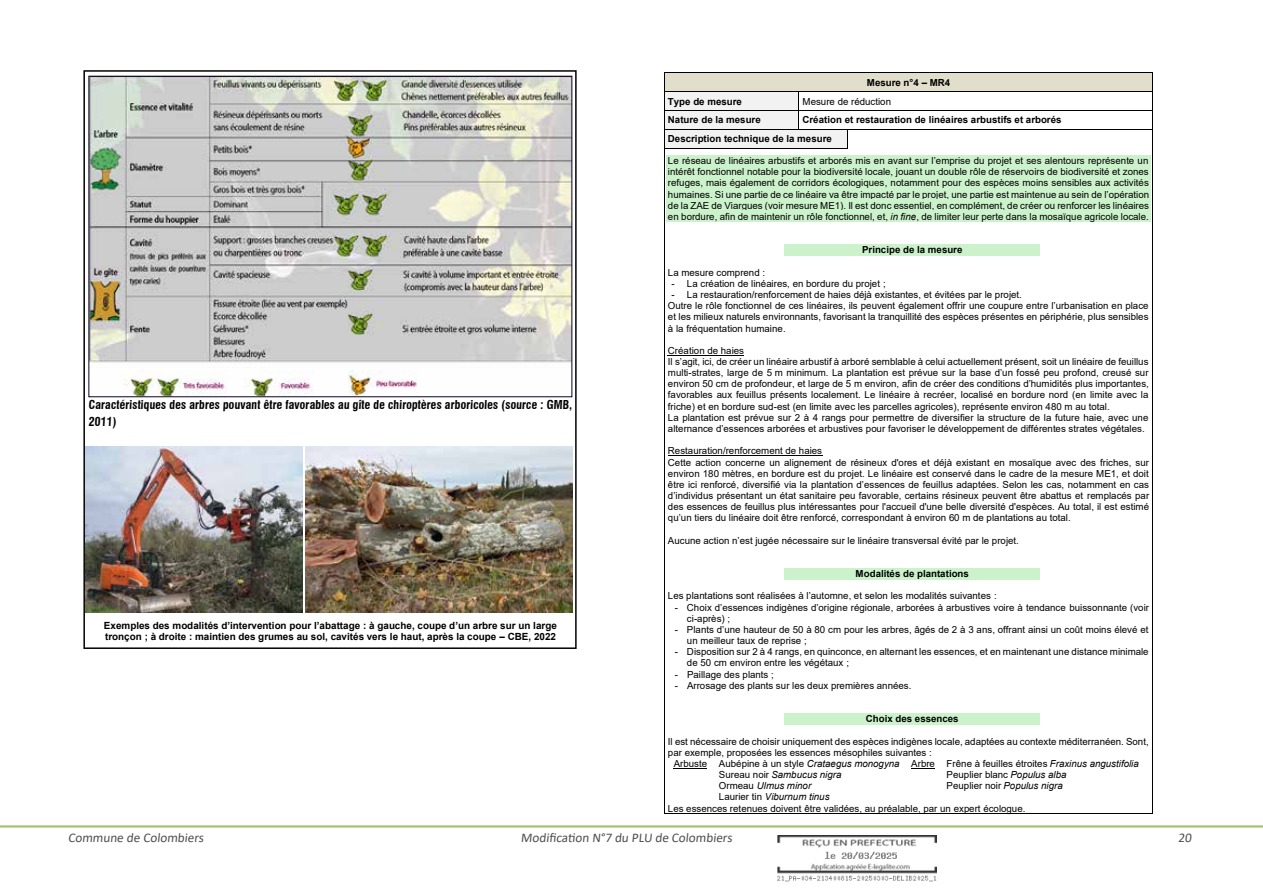
<style>
.page{position:relative;width:1263px;height:893px;background:#fff}
.page>*{position:absolute;margin:0;border:0;box-sizing:border-box;transform-origin:0 0}
.t1{font:13.2px "Calibri";color:#4d4d4c}
.t2{font:700 condensed 12px/16.5px "Swiss 721 BT";color:#000}
.t3{font:700 9.9px/11.6px "Arial";color:#000}
.t4{font:9.75px/11.1px "Arial";letter-spacing:.005em;color:#000}
.t5{font:700 9.75px/18.9px "Arial";color:#000}
.t6{font:italic 9.75px "Arial";color:#000}
.s1{font-style:italic}
.s2{font-style:normal}
</style>
<div class="page">
<hr style="left:0;top:825px;width:1263px;height:3px;background:#a3c46c">
<img style="left:90px;top:78px;width:480px;height:317px">
<div style="left:88px;top:76px;width:484px;height:321px;border:1px solid #0e002b"></div>
<img style="left:86px;top:447px;width:217px;height:165px">
<img style="left:306px;top:447px;width:267px;height:165px">
<div style="left:83px;top:70px;width:494px;height:579px;border:2px solid #000"></div>
<div style="left:664px;top:73px;width:488px;height:18px;background:#e2decc"></div>
<hr style="left:664px;top:72px;width:488px;height:1px;background:#000">
<div style="left:664px;top:92px;width:134px;height:18px;background:#f2f2f2"></div>
<hr style="left:664px;top:91px;width:134px;height:1px;background:#000">
<hr style="left:799px;top:91px;width:353px;height:1px;background:#000">
<div style="left:664px;top:111px;width:134px;height:18px;background:#f2f2f2"></div>
<hr style="left:664px;top:110px;width:134px;height:1px;background:#000">
<hr style="left:799px;top:110px;width:353px;height:1px;background:#000">
<div style="left:664px;top:130px;width:183px;height:18px;background:#f2f2f2"></div>
<hr style="left:664px;top:129px;width:134px;height:1px;background:#000">
<svg style="left:798px;top:91px;width:1px;height:39px"></svg>
<hr style="left:799px;top:129px;width:48px;height:1px;background:#000">
<hr style="left:848px;top:129px;width:304px;height:1px;background:#000">
<div style="left:666px;top:155px;width:485px;height:11px;background:#ccf2cc"></div>
<div style="left:666px;top:166px;width:485px;height:11px;background:#ccf2cc"></div>
<div style="left:666px;top:177px;width:485px;height:11px;background:#ccf2cc"></div>
<div style="left:666px;top:188px;width:485px;height:12px;background:#ccf2cc"></div>
<div style="left:666px;top:200px;width:485px;height:11px;background:#ccf2cc"></div>
<div style="left:666px;top:211px;width:485px;height:11px;background:#ccf2cc"></div>
<div style="left:785px;top:244px;width:255px;height:11px;background:#ccf2cc"></div>
<hr style="left:668px;top:355px;width:76px;height:1px;background:#000">
<hr style="left:668px;top:455px;width:154px;height:1px;background:#000">
<div style="left:785px;top:568px;width:255px;height:11px;background:#ccf2cc"></div>
<div style="left:785px;top:713px;width:255px;height:11px;background:#ccf2cc"></div>
<hr style="left:674px;top:768px;width:33px;height:1px;background:#000">
<svg style="left:911px;top:768px;width:24px;height:1px"></svg>
<svg style="left:664px;top:73px;width:1px;height:75px"></svg>
<hr style="left:664px;top:148px;width:183px;height:1px;background:#000">
<svg style="left:847px;top:129px;width:1px;height:20px"></svg>
<svg style="left:1152px;top:72px;width:1px;height:76px"></svg>
<hr style="left:664px;top:148px;width:1px;height:666px;background:#000">
<hr style="left:664px;top:814px;width:488px;height:1px;background:#000">
<hr style="left:1152px;top:148px;width:1px;height:666px;background:#000">
<img style="left:778px;top:835px;width:159px;height:47px">
<p class="t2" style="left:88px;top:397px;width:486px">Caractéristiques des arbres pouvant être favorables au gîte de chiroptères arboricoles (source : GMB,<br>2011)</p>
<p class="t3" style="left:105px;top:404px;width:453px">Figure 4 : caractéristiques des arbres pouvant être favorables au gîte de chiroptères arboricoles</p>
<p class="t3" style="left:104px;top:620px;width:454px">Exemples des modalités d’intervention pour l’abattage : à gauche, coupe d’un arbre sur un large tronçon ; à droite : maintien des grumes au sol, cavités vers le haut, après la coupe – CBE, 2022</p>
<p class="t5" style="left:867px;top:73px;width:85px">Mesure n°4 – MR4</p>
<p class="t5" style="left:668px;top:92px;width:75px">Type de mesure</p>
<p class="t4" style="left:802px;top:96px;width:90px">Mesure de réduction</p>
<p class="t5" style="left:668px;top:111px;width:94px">Nature de la mesure</p>
<p class="t5" style="left:668px;top:111px;width:395px;text-indent:135px">Création et restauration de linéaires arbustifs et arborés<br>Description technique de la mesure</p>
<p class="t4" style="left:668px;top:155px;width:483px;text-align:justify">Le réseau de linéaires arbustifs et arborés mis en avant sur l’emprise du projet et ses alentours représente un intérêt fonctionnel notable pour la biodiversité locale, jouant un double rôle de réservoirs de biodiversité et zones refuges, mais également de corridors écologiques, notamment pour des espèces moins sensibles aux activités humaines. Si une partie de ce linéaire va être impacté par le projet, une partie est maintenue au sein de l’opération de la ZAE de Viargues (voir mesure ME1). Il est donc essentiel, en complément, de créer ou renforcer les linéaires en bordure, afin de maintenir un rôle fonctionnel, et, <span class="s1">in fine</span>, de limiter leur perte dans la mosaïque agricole locale.</p>
<p class="t5" style="left:862px;top:241px;width:102px">Principe de la mesure</p>
<p class="t4" style="left:668px;top:267px;width:99px">La mesure comprend :</p>
<p class="t4" style="left:671px;top:278px;width:216px">- La création de linéaires, en bordure du projet ;</p>
<p class="t4" style="left:668px;top:289px;width:482px;text-indent:4px">- La restauration/renforcement de haies déjà existantes, et évitées par le projet.<br>Outre le rôle fonctionnel de ces linéaires, ils peuvent également offrir une coupure entre l’urbanisation en place et les milieux naturels environnants, favorisant la tranquillité des espèces présentes en périphérie, plus sensibles à la fréquentation humaine.</p>
<p class="t4" style="left:668px;top:345px;width:482px">Création de haies<br>Il s’agit, ici, de créer un linéaire arbustif à arboré semblable à celui actuellement présent, soit un linéaire de feuillus multi-strates, large de 5 m minimum. La plantation est prévue sur la base d’un fossé peu profond, creusé sur environ 50 cm de profondeur, et large de 5 m environ, afin de créer des conditions d’humidités plus importantes, favorables aux feuillus présents localement. Le linéaire à recréer, localisé en bordure nord (en limite avec la friche) et en bordure sud-est (en limite avec les parcelles agricoles), représente environ 480 m au total.<br>La plantation est prévue sur 2 à 4 rangs pour permettre de diversifier la structure de la future haie, avec une alternance d’essences arborées et arbustives pour favoriser le développement de différentes strates végétales.</p>
<p class="t4" style="left:668px;top:445px;width:483px">Restauration/renforcement de haies<br>Cette action concerne un alignement de résineux d'ores et déjà existant en mosaïque avec des friches, sur environ 180 mètres, en bordure est du projet. Le linéaire est conservé dans le cadre de la mesure ME1, et doit être ici renforcé, diversifié via la plantation d’essences de feuillus adaptées. Selon les cas, notamment en cas d’individus présentant un état sanitaire peu favorable, certains résineux peuvent être abattus et remplacés par des essences de feuillus plus intéressantes pour l'accueil d'une belle diversité d'espèces. Au total, il est estimé qu’un tiers du linéaire doit être renforcé, correspondant à environ 60 m de plantations au total.</p>
<p class="t4" style="left:668px;top:535px;width:352px">Aucune action n’est jugée nécessaire sur le linéaire transversal évité par le projet.</p>
<p class="t5" style="left:856px;top:564px;width:115px">Modalités de plantations</p>
<p class="t4" style="left:668px;top:590px;width:330px">Les plantations sont réalisées à l’automne, et selon les modalités suivantes :</p>
<p class="t4" style="left:687px;top:602px;width:464px;text-indent:-12px">- Choix d’essences indigènes d’origine régionale, arborées à arbustives voire à tendance buissonnante (voir ci-après) ;</p>
<p class="t4" style="left:687px;top:624px;width:463px;text-indent:-12px">- Plants d’une hauteur de 50 à 80 cm pour les arbres, âgés de 2 à 3 ans, offrant ainsi un coût moins élevé et un meilleur taux de reprise ;</p>
<p class="t4" style="left:687px;top:646px;width:463px;text-indent:-12px">- Disposition sur 2 à 4 rangs, en quinconce, en alternant les essences, et en maintenant une distance minimale de 50 cm environ entre les végétaux ;</p>
<p class="t4" style="left:675px;top:668px;width:101px">- Paillage des plants ;</p>
<p class="t4" style="left:675px;top:680px;width:238px">- Arrosage des plants sur les deux premières années.</p>
<p class="t5" style="left:866px;top:709px;width:94px">Choix des essences</p>
<p class="t4" style="left:668px;top:735px;width:482px">Il est nécessaire de choisir uniquement des espèces indigènes locale, adaptées au contexte méditerranéen. Sont,</p>
<p class="t4" style="left:668px;top:747px;width:265px">par exemple, proposées les essences mésophiles suivantes :</p>
<p class="t4" style="left:674px;top:758px;width:467px">Arbuste Aubépine à un style <span class="s1">Crataegus monogyna</span> Arbre Frêne à feuilles étroites <span class="s1">Fraxinus angustifolia</span></p>
<p class="t6" style="left:719px;top:768px;width:124px"><span class="s2">Sureau noir</span> Sambucus nigra</p>
<p class="t4" style="left:947px;top:769px;width:121px">Peuplier blanc <span class="s1">Populus alba</span></p>
<p class="t6" style="left:719px;top:779px;width:94px"><span class="s2">Ormeau</span> Ulmus minor</p>
<p class="t4" style="left:947px;top:780px;width:118px">Peuplier noir <span class="s1">Populus nigra</span></p>
<p class="t4" style="left:668px;top:791px;width:359px;text-indent:51px">Laurier tin <span class="s1">Viburnum tinus<br></span>Les essences retenues doivent être validées, au préalable, par un expert écologue.</p>
<h1 class="t1" style="left:68px;top:829px;width:139px">Commune de Colombiers</h1>
<h1 class="t1" style="left:521px;top:829px;width:215px">Modification N°7 du PLU de Colombiers</h1>
<h1 class="t1" style="left:1178px;top:829px;width:17px">20</h1>
</div>
